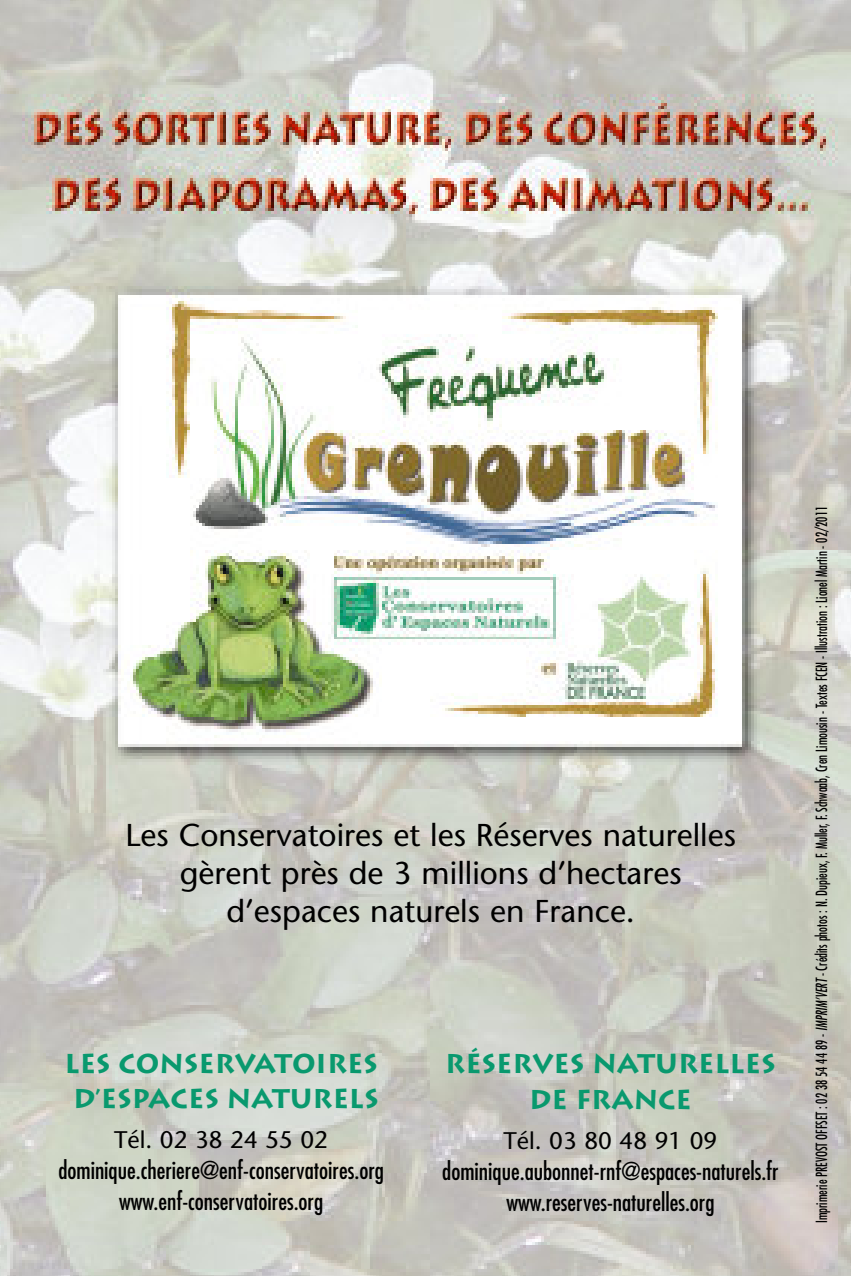
<style>
.page{position:relative;width:851px;height:1276px;background:#fff}
.page>*{position:absolute;margin:0;border:0;box-sizing:border-box;transform-origin:0 0}
.t1{font:31.5px/37.8px "Stone Sans";color:#000;text-align:center}
.t2{font:700 27px/35.4px "Lithos";color:#09996e;text-align:center}
.t3{font:condensed 24px/31.2px "Futura";color:#000;text-align:center}
.t4{font:24px "Stone Sans";color:#000}
.t5{font:condensed 15px "Futura";color:#000;scale:.85 1}
.s1{font-style:italic}
</style>
<div class="page">
<img style="left:0;top:0;width:850px;height:1276px">
<h1 class="t1" style="left:125px;top:819px;width:612px">Les Conservatoires et les Réserves naturelles gèrent près de 3 millions d’hectares d’espaces naturels en France.</h1>
<h2 class="t2" style="left:64px;top:1045px;width:316px">LES CONSERVATOIRES<br>D’ESPACES NATURELS</h2>
<h3 class="t4" style="left:114px;top:1130px;width:215px">Tél. 02 38 24 55 02</h3>
<h3 class="t3" style="left:58px;top:1156px;width:327px">dominique.cheriere@enf-conservatoires.org www.enf-conservatoires.org</h3>
<h2 class="t2" style="left:445px;top:1046px;width:332px">RÉSERVES NATURELLES<br>DE FRANCE</h2>
<h3 class="t4" style="left:503px;top:1130px;width:215px">Tél. 03 80 48 91 09</h3>
<h3 class="t3" style="left:442px;top:1156px;width:338px">dominique.aubonnet-rnf@espaces-naturels.fr www.reserves-naturelles.org</h3>
<p class="t5" style="left:814px;top:1223px;width:845px;rotate:-90deg">Imprimerie PREVOST OFFSET : 02 38 54 44 89 - <span class="s1">IMPRIM’VERT</span> - Crédits photos : N. Dupieux, F. Muller, F. Schwaab, Cren Limousin - Textes FCEN - Illustration : Lionel Martin - 02/2011</p>
</div>
